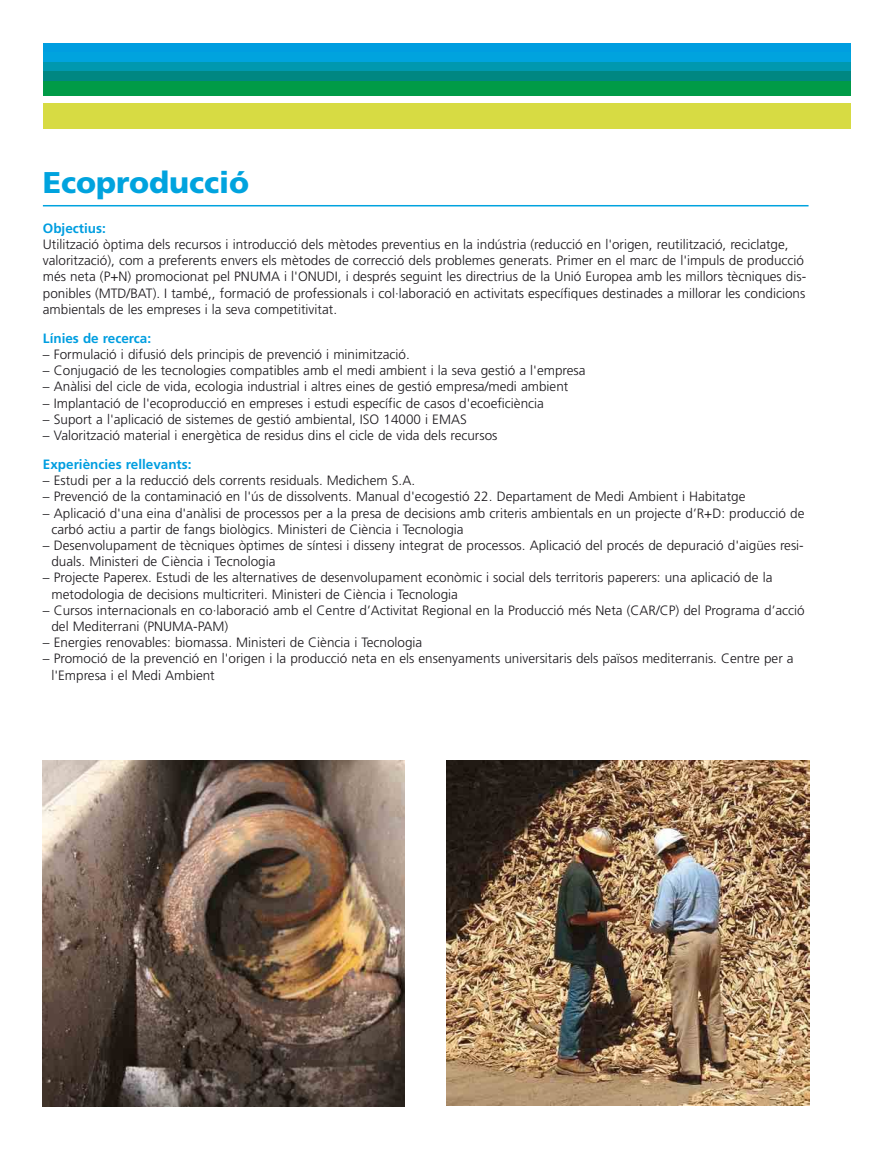
<style>
.page{position:relative;width:894px;height:1149px;background:#fff}
.page>*{position:absolute;margin:0;border:0;box-sizing:border-box;transform-origin:0 0}
.t1{font:900 30px "Frutiger LT";color:#00a3de}
.t2{font:300 13.5px/16.2px "Frutiger LT";color:#1a171b}
.t3{font:700 13.5px "Frutiger LT";color:#009ee0}
</style>
<div class="page">
<div style="left:85px;top:43px;width:766px;height:14px;background:#009ee0"></div>
<div style="left:85px;top:52px;width:766px;height:15px;background:#00a3de"></div>
<div style="left:85px;top:62px;width:766px;height:15px;background:#0098af"></div>
<div style="left:85px;top:72px;width:766px;height:14px;background:#008782"></div>
<div style="left:85px;top:81px;width:766px;height:15px;background:#009b47"></div>
<div style="left:85px;top:103px;width:766px;height:26px;background:#d7db43"></div>
<hr style="left:43px;top:205px;width:765px;height:1px;background:#00a3de">
<div style="left:43px;top:43px;width:765px;height:14px;background:#009ee0"></div>
<div style="left:43px;top:52px;width:765px;height:15px;background:#00a3de"></div>
<div style="left:43px;top:62px;width:765px;height:15px;background:#0098af"></div>
<div style="left:43px;top:72px;width:765px;height:14px;background:#008782"></div>
<div style="left:43px;top:81px;width:765px;height:15px;background:#009b47"></div>
<div style="left:43px;top:103px;width:765px;height:26px;background:#d7db43"></div>
<img style="left:43px;top:760px;width:362px;height:346px">
<img style="left:446px;top:760px;width:363px;height:346px">
<h1 class="t1" style="left:43px;top:170px;width:208px">Ecoproducció</h1>
<p class="t3" style="left:43px;top:223px;width:64px">Objectius:</p>
<p class="t2" style="left:43px;top:237px;width:765px">Utilització òptima dels recursos i introducció dels mètodes preventius en la indústria (reducció en l'origen, reutilització, reciclatge, valorització), com a preferents envers els mètodes de correcció dels problemes generats. Primer en el marc de l'impuls de producció més neta (P+N) promocionat pel PNUMA i l'ONUDI, i després seguint les directrius de la Unió Europea amb les millors tècniques dis&shy;ponibles (MTD/BAT). I també,, formació de professionals i col·laboració en activitats específiques destinades a millorar les condicions ambientals de les empreses i la seva competitivitat.</p>
<p class="t3" style="left:43px;top:333px;width:110px">Línies de recerca:</p>
<p class="t2" style="left:43px;top:347px;width:368px">– Formulació i difusió dels principis de prevenció i minimització.</p>
<p class="t2" style="left:43px;top:363px;width:544px">– Conjugació de les tecnologies compatibles amb el medi ambient i la seva gestió a l'empresa</p>
<p class="t2" style="left:43px;top:380px;width:527px">– Anàlisi del cicle de vida, ecologia industrial i altres eines de gestió empresa/medi ambient</p>
<p class="t2" style="left:43px;top:396px;width:502px">– Implantació de l'ecoproducció en empreses i estudi específic de casos d'ecoeficiència</p>
<p class="t2" style="left:43px;top:412px;width:425px">– Suport a l'aplicació de sistemes de gestió ambiental, ISO 14000 i EMAS</p>
<p class="t2" style="left:43px;top:428px;width:456px">– Valorització material i energètica de residus dins el cicle de vida dels recursos</p>
<p class="t3" style="left:43px;top:459px;width:150px">Experiències rellevants:</p>
<p class="t2" style="left:43px;top:473px;width:374px">– Estudi per a la reducció dels corrents residuals. Medichem S.A.</p>
<p class="t2" style="left:43px;top:490px;width:704px">– Prevenció de la contaminació en l'ús de dissolvents. Manual d'ecogestió 22. Departament de Medi Ambient i Habitatge</p>
<p class="t2" style="left:51px;top:506px;width:754px;text-indent:-8px">– Aplicació d'una eina d'anàlisi de processos per a la presa de decisions amb criteris ambientals en un projecte d’R+D: producció de carbó actiu a partir de fangs biològics. Ministeri de Ciència i Tecnologia</p>
<p class="t2" style="left:51px;top:538px;width:754px;text-indent:-9px">– Desenvolupament de tècniques òptimes de síntesi i disseny integrat de processos. Aplicació del procés de depuració d'aigües resi&shy;duals. Ministeri de Ciència i Tecnologia</p>
<p class="t2" style="left:51px;top:571px;width:722px;text-indent:-9px">– Projecte Paperex. Estudi de les alternatives de desenvolupament econòmic i social dels territoris paperers: una aplicació de la metodologia de decisions multicriteri. Ministeri de Ciència i Tecnologia</p>
<p class="t2" style="left:51px;top:603px;width:754px;text-indent:-9px">– Cursos internacionals en co·laboració amb el Centre d’Activitat Regional en la Producció més Neta (CAR/CP) del Programa d’acció del Mediterrani (PNUMA-PAM)</p>
<p class="t2" style="left:43px;top:635px;width:381px">– Energies renovables: biomassa. Ministeri de Ciència i Tecnologia</p>
<p class="t2" style="left:51px;top:652px;width:743px;text-indent:-9px">– Promoció de la prevenció en l'origen i la producció neta en els ensenyaments universitaris dels països mediterranis. Centre per a l'Empresa i el Medi Ambient</p>
</div>
